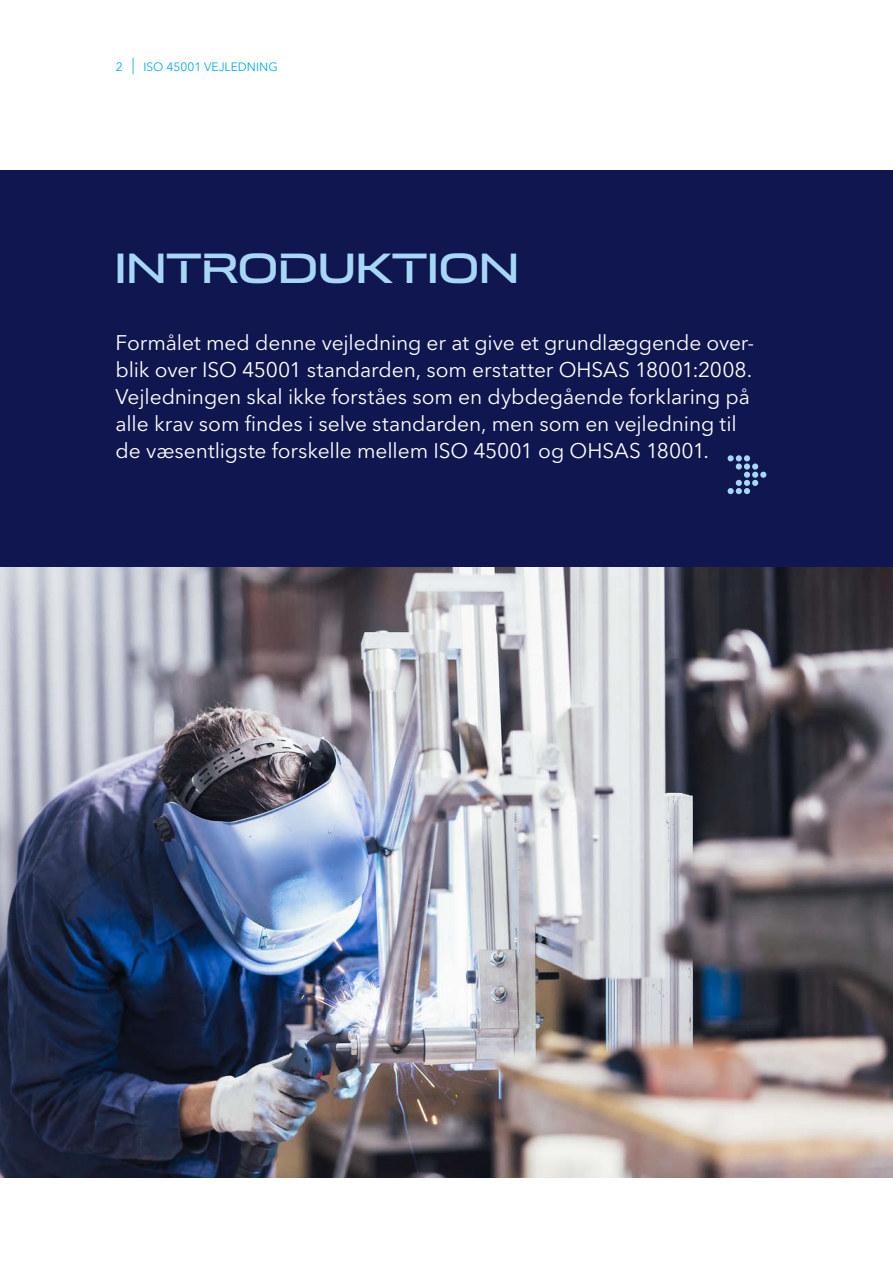
<style>
.page{position:relative;width:893px;height:1263px;background:#fff}
.page>*{position:absolute;margin:0;border:0;box-sizing:border-box;transform-origin:0 0}
.t1{font:500 42px "Broader View";color:#a6d7f6}
.t2{font:21px/27px "Avenir Next LT Pro";letter-spacing:-.005em;color:#fff}
.t3{font:12px "Avenir Next LT Pro";color:#00acec}
</style>
<div class="page">
<svg style="left:133px;top:58px;width:1px;height:16px"></svg>
<img style="left:0;top:566px;width:893px;height:612px">
<div style="left:0;top:170px;width:893px;height:396px;background:#0f1650"></div>
<svg style="left:728px;top:455px;width:38px;height:39px"></svg>
<p class="t3" style="left:116px;top:59px;width:8px">2</p>
<p class="t3" style="left:143px;top:59px;width:136px">ISO 45001 VEJLEDNING</p>
<h1 class="t1" style="left:115px;top:242px;width:406px">INTRODUKTION</h1>
<p class="t2" style="left:116px;top:329px;width:640px">Formålet med denne vejledning er at give et grundlæggende over&shy;blik over ISO 45001 standarden, som erstatter OHSAS 18001:2008.<br>Vejledningen skal ikke forståes som en dybdegående forklaring på alle krav som findes i selve standarden, men som en vejledning til de væsentligste forskelle mellem ISO 45001 og OHSAS 18001.</p>
</div>
